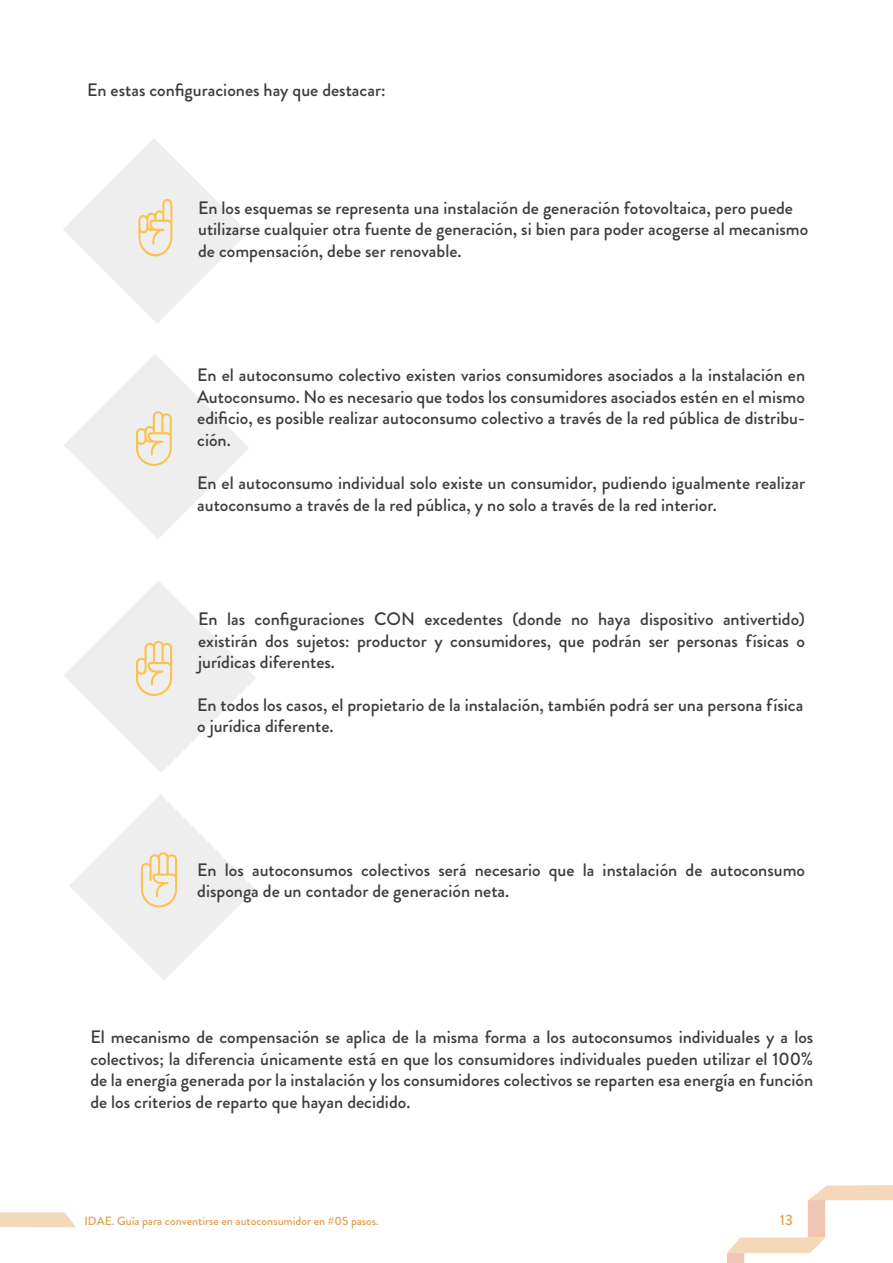
<style>
.page{position:relative;width:893px;height:1263px;background:#fff}
.page>*{position:absolute;margin:0;border:0;box-sizing:border-box;transform-origin:0 0}
.t1{font:500 18px/21.6px "Brandon Grotesque";color:#3c3c3b}
.t2{font:500 15px "Brandon Grotesque";color:#e1a04f}
.t3{font:500 12px "Brandon Grotesque";color:#e1a04f}
</style>
<div class="page">
<svg style="left:727px;top:1185px;width:166px;height:78px"></svg>
<svg style="left:0;top:1212px;width:76px;height:15px"></svg>
<svg style="left:64px;top:354px;width:185px;height:185px"></svg>
<svg style="left:64px;top:581px;width:191px;height:191px"></svg>
<svg style="left:69px;top:795px;width:186px;height:185px"></svg>
<svg style="left:63px;top:139px;width:185px;height:184px"></svg>
<p class="t1" style="left:87px;top:79px;width:300px">En estas configuraciones hay que destacar:</p>
<p class="t1" style="left:198px;top:197px;width:612px">En los esquemas se representa una instalación de generación fotovoltaica, pero puede utilizarse cualquier otra fuente de generación, si bien para poder acogerse al mecanismo de compensación, debe ser renovable.</p>
<p class="t1" style="left:197px;top:364px;width:609px;text-align:justify">En el autoconsumo colectivo existen varios consumidores asociados a la instalación en Autoconsumo. No es necesario que todos los consumidores asociados estén en el mismo edificio, es posible realizar autoconsumo colectivo a través de la red pública de distribu&shy;ción.</p>
<p class="t1" style="left:197px;top:472px;width:609px">En el autoconsumo individual solo existe un consumidor, pudiendo igualmente realizar autoconsumo a través de la red pública, y no solo a través de la red interior.</p>
<p class="t1" style="left:198px;top:608px;width:608px;text-align:justify">En las configuraciones CON excedentes (donde no haya dispositivo antivertido) existirán dos sujetos: productor y consumidores, que podrán ser personas físicas o jurídicas diferentes.</p>
<p class="t1" style="left:197px;top:694px;width:608px">En todos los casos, el propietario de la instalación, también podrá ser una persona física o jurídica diferente.</p>
<p class="t1" style="left:197px;top:859px;width:609px">En los autoconsumos colectivos será necesario que la instalación de autoconsumo disponga de un contador de generación neta.</p>
<p class="t1" style="left:90px;top:1026px;width:724px;text-align:justify">El mecanismo de compensación se aplica de la misma forma a los autoconsumos individuales y a los colectivos; la diferencia únicamente está en que los consumidores individuales pueden utilizar el 100% de la energía generada por la instalación y los consumidores colectivos se reparten esa energía en función de los criterios de reparto que hayan decidido.</p>
<p class="t3" style="left:84px;top:1212px;width:296px">IDAE. Guía para conventirse en autoconsumidor en #05 pasos.</p>
<p class="t2" style="left:780px;top:1209px;width:15px">13</p>
</div>
